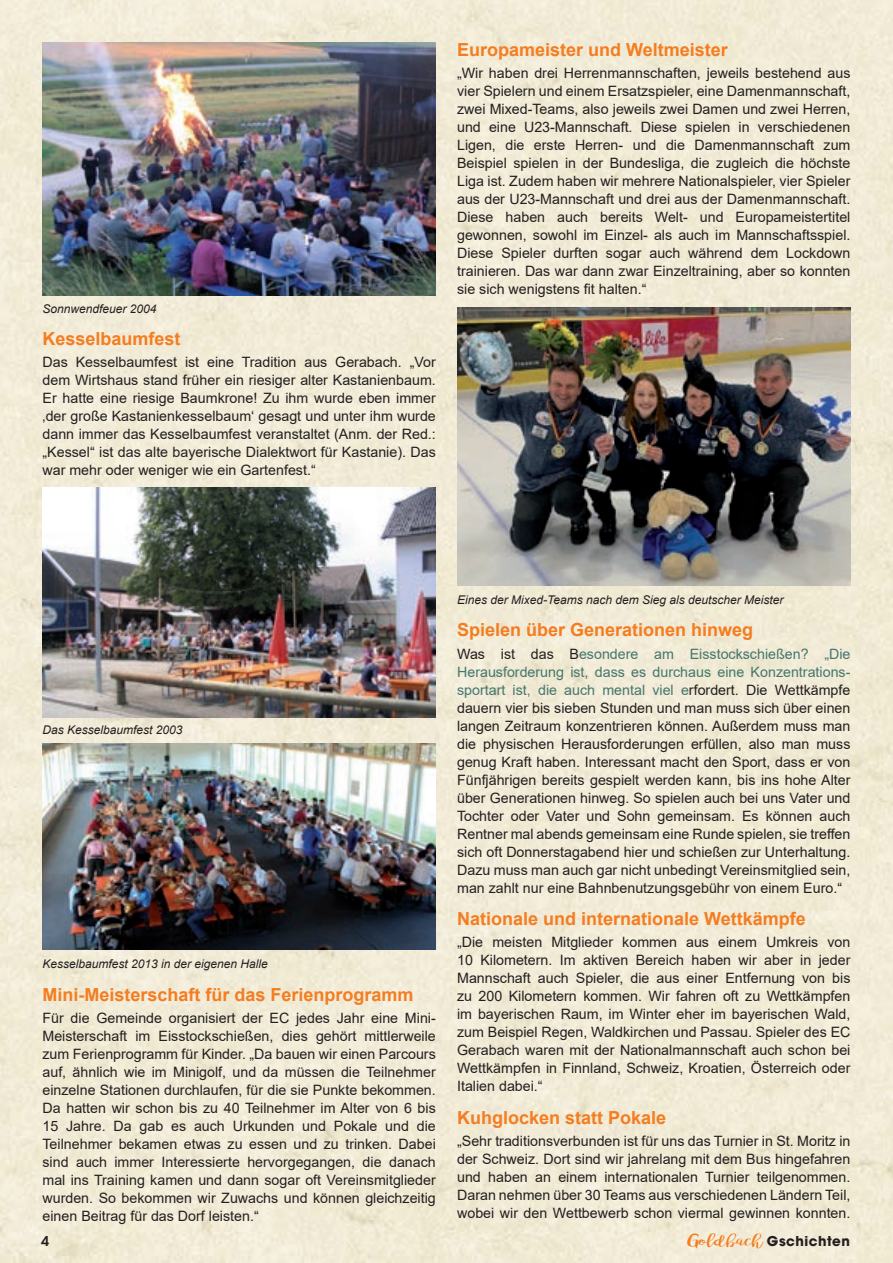
<style>
.page{position:relative;width:893px;height:1263px;background:#fff}
.page>*{position:absolute;margin:0;border:0;box-sizing:border-box;transform-origin:0 0}
.t1{font:700 18px "Arial";color:#f47d21}
.t2{font:14.25px/18px "Arial";color:#231f20;text-align:justify}
.t3{font:700 13.5px "ITC Avant Garde Std";letter-spacing:.04em;color:#231f20}
.t4{font:600 13.5px "ITC Avant Garde Std";color:#231f20}
.t5{font:italic 12px "Arial";color:#231f20}
.s1{color:#44776c}
.s2{font-family:"bromello";font-weight:400;font-size:15px;color:#f47d21}
</style>
<div class="page">
<div style="left:0;top:0;width:788px;height:788px;background:#f1ebd6"></div>
<div style="left:788px;top:0;width:105px;height:1263px;background:#f1ebd5"></div>
<div style="left:0;top:788px;width:789px;height:475px;background:#f1ebd6"></div>
<img style="left:43px;top:43px;width:393px;height:253px">
<img style="left:43px;top:488px;width:393px;height:229px">
<img style="left:43px;top:743px;width:393px;height:207px">
<img style="left:457px;top:307px;width:393px;height:278px">
<p class="t5" style="left:43px;top:301px;width:116px">Sonnwendfeuer 2004</p>
<p class="t1" style="left:43px;top:326px;width:140px">Kesselbaumfest</p>
<p class="t2" style="left:43px;top:353px;width:395px">Das Kesselbaumfest ist eine Tradition aus Gerabach. „Vor dem Wirtshaus stand früher ein riesiger alter Kastanienbaum.<br>Er hatte eine riesige Baumkrone! Zu ihm wurde eben immer ‚der große Kastanienkesselbaum‘ gesagt und unter ihm wurde dann immer das Kesselbaumfest veranstaltet (Anm. der Red.: „Kessel“ ist das alte bayerische Dialektwort für Kastanie). Das war mehr oder weniger wie ein Gartenfest.“</p>
<p class="t1" style="left:457px;top:37px;width:272px">Europameister und Weltmeister</p>
<p class="t2" style="left:457px;top:64px;width:395px">„Wir haben drei Herrenmannschaften, jeweils bestehend aus vier Spielern und einem Ersatzspieler, eine Damenmannschaft, zwei Mixed-Teams, also jeweils zwei Damen und zwei Herren, und eine U23-Mannschaft. Diese spielen in verschiedenen Ligen, die erste Herren- und die Damenmannschaft zum Beispiel spielen in der Bundesliga, die zugleich die höchste Liga ist. Zudem haben wir mehrere Nationalspieler, vier Spieler aus der U23-Mannschaft und drei aus der Damenmannschaft.<br>Diese haben auch bereits Welt- und Europameistertitel gewonnen, sowohl im Einzel- als auch im Mannschaftsspiel.<br>Diese Spieler durften sogar auch während dem Lockdown trainieren. Das war dann zwar Einzeltraining, aber so konnten sie sich wenigstens fit halten.“</p>
<p class="t5" style="left:43px;top:722px;width:142px">Das Kesselbaumfest 2003</p>
<p class="t5" style="left:43px;top:956px;width:227px">Kesselbaumfest 2013 in der eigenen Halle</p>
<p class="t1" style="left:43px;top:981px;width:373px">Mini-Meisterschaft für das Ferienprogramm</p>
<p class="t2" style="left:43px;top:1009px;width:395px">Für die Gemeinde organisiert der EC jedes Jahr eine Mini-Meisterschaft im Eisstockschießen, dies gehört mittlerweile zum Ferienprogramm für Kinder. „Da bauen wir einen Parcours auf, ähnlich wie im Minigolf, und da müssen die Teilnehmer einzelne Stationen durchlaufen, für die sie Punkte bekommen.<br>Da hatten wir schon bis zu 40 Teilnehmer im Alter von 6 bis 15 Jahre. Da gab es auch Urkunden und Pokale und die Teilnehmer bekamen etwas zu essen und zu trinken. Dabei sind auch immer Interessierte hervorgegangen, die danach mal ins Training kamen und dann sogar oft Vereinsmitglieder wurden. So bekommen wir Zuwachs und können gleichzeitig einen Beitrag für das Dorf leisten.“</p>
<p class="t5" style="left:457px;top:592px;width:328px">Eines der Mixed-Teams nach dem Sieg als deutscher Meister</p>
<p class="t1" style="left:457px;top:617px;width:298px">Spielen über Generationen hinweg</p>
<p class="t2" style="left:457px;top:645px;width:395px">Was ist das B<span class="s1">esondere am Eisstockschießen? „Die Herausforderung ist, dass es durchaus eine Konzentrations&shy;sportart ist, die auch mental viel e</span>rfordert. Die Wettkämpfe dauern vier bis sieben Stunden und man muss sich über einen langen Zeitraum konzentrieren können. Außerdem muss man die physischen Herausforderungen erfüllen, also man muss genug Kraft haben. Interessant macht den Sport, dass er von Fünfjährigen bereits gespielt werden kann, bis ins hohe Alter über Generationen hinweg. So spielen auch bei uns Vater und Tochter oder Vater und Sohn gemeinsam. Es können auch Rentner mal abends gemeinsam eine Runde spielen, sie treffen sich oft Donnerstagabend hier und schießen zur Unterhaltung.<br>Dazu muss man auch gar nicht unbedingt Vereinsmitglied sein, man zahlt nur eine Bahnbenutzungsgebühr von einem Euro.“</p>
<p class="t1" style="left:457px;top:906px;width:350px">Nationale und internationale Wettkämpfe</p>
<p class="t2" style="left:457px;top:933px;width:395px">„Die meisten Mitglieder kommen aus einem Umkreis von 10 Kilometern . Im aktiven Bereich haben wir aber in jeder Mannschaft auch Spieler, die aus einer Entfernung von bis zu 200 Kilometern kommen . Wir fahren oft zu Wettkämpfen im bayerischen Raum, im Winter eher im bayerischen Wald, zum Beispiel Regen, Waldkirchen und Passau. Spieler des EC Gerabach waren mit der Nationalmannschaft auch schon bei Wettkämpfen in Finnland, Schweiz, Kroatien, Österreich oder Italien dabei.“</p>
<p class="t1" style="left:457px;top:1104px;width:211px">Kuhglocken statt Pokale</p>
<p class="t2" style="left:457px;top:1132px;width:395px">„Sehr traditionsverbunden ist für uns das Turnier in St. Moritz in der Schweiz. Dort sind wir jahrelang mit dem Bus hingefahren und haben an einem internationale n Turnier teilgenommen.<br>Daran nehmen über 30 Teams aus verschiedenen Ländern Teil, wobei wir den Wettbewerb schon viermal gewinnen konnten.</p>
<p class="t4" style="left:41px;top:1233px;width:10px">4</p>
<p class="t3" style="left:687px;top:1232px;width:164px"><span class="s2">Goldbach</span> Gschichten</p>
</div>
